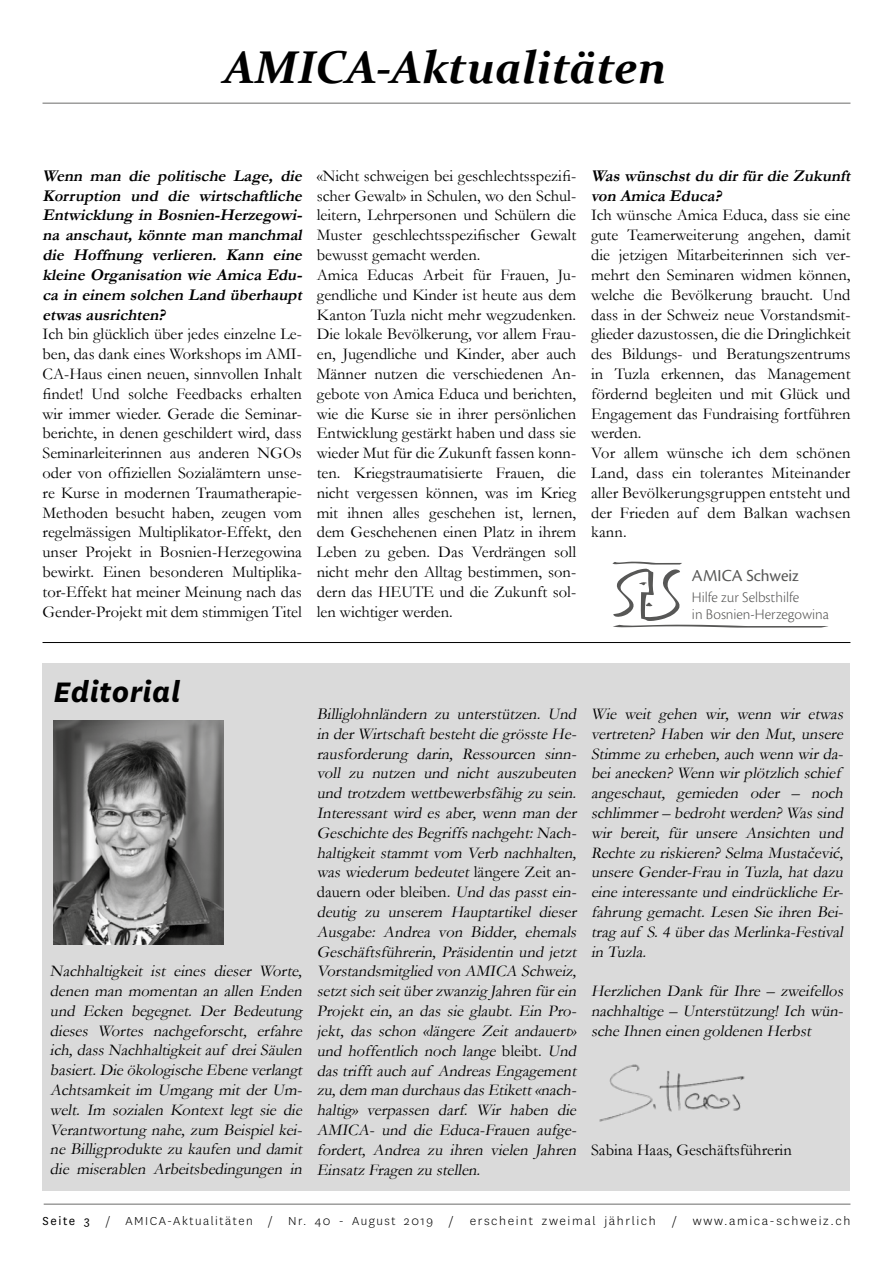
<style>
.page{position:relative;width:893px;height:1263px;background:#fff}
.page>*{position:absolute;margin:0;border:0;box-sizing:border-box;transform-origin:0 0}
.t1{font:italic 700 45.9px "Constantia";color:#000}
.t2{font:italic 700 33px "National";letter-spacing:.01em;color:#000}
.t3{font:17.55px "Cronos Pro Subh";color:#575756}
.t4{font:16.5px/19.8px "Garamond";color:#000}
.t5{font:italic 16.5px/19.8px "Garamond";color:#000}
.t6{font:italic 700 16.5px/19.8px "Garamond";color:#000;text-align:justify}
.t7{font:300 15.3px/17.1px "Cronos Pro";color:#575756}
.t8{font:300 13.5px "National";letter-spacing:.11em;color:#000}
.s1{font-style:normal}
.s2{font-weight:400}
</style>
<div class="page">
<div style="left:43px;top:663px;width:807px;height:528px;background:#dadada"></div>
<hr style="left:43px;top:102px;width:807px;height:2px;background:#9d9d9c">
<hr style="left:44px;top:1203px;width:806px;height:2px;background:#9d9d9c">
<hr style="left:43px;top:642px;width:807px;height:1px;background:#000">
<img style="left:54px;top:720px;width:170px;height:225px">
<img style="left:599px;top:1064px;width:146px;height:58px">
<svg style="left:612px;top:562px;width:216px;height:66px"></svg>
<h1 class="t1" style="left:224px;top:36px;width:444px">AMICA-Aktualitäten</h1>
<p class="t6" style="left:43px;top:166px;width:265px">Wenn man die politische Lage, die Korruption und die wirtschaftliche Entwicklung in Bosnien-Herzegowi&shy;na anschaut, könnte man manchmal die Hoffnung verlieren. Kann eine kleine Organisation wie Amica Edu&shy;ca in einem solchen Land überhaupt etwasausrichten?</p>
<p class="t4" style="left:43px;top:324px;width:261px;text-align:justify">Ich bin glücklich über jedes einzelne Le&shy;ben, das dank eines Workshops im AMI-CA-Haus einen neuen, sinnvollen Inhalt findet! Und solche Feedbacks erhalten wir immer wieder. Gerade die Seminar&shy;berichte, in denen geschildert wird, dass Seminarleiterinnen aus anderen NGOs oder von offiziellen Sozialämtern unse&shy;re Kurse in modernen Traumatherapie-Methoden besucht haben, zeugen vom regelmässigen Multiplikator-Effekt, den unser Projekt in Bosnien-Herzegowina bewirkt. Einen besonderen Multiplika&shy;tor-Effekt hat meiner Meinung nach das Gender-Projekt mit dem stimmigen Titel</p>
<p class="t4" style="left:317px;top:165px;width:261px">«Nicht schweigen bei geschlechtsspezifi&shy;scher Gewalt» in Schulen, wo den Schul&shy;leitern, Lehrpersonen und Schülern die Muster geschlechtsspezifischer Gewalt bewusst gemacht werden.<br>Amica Educas Arbeit für Frauen, Ju&shy;gendliche und Kinder ist heute aus dem Kanton Tuzla nicht mehr wegzudenken.<br>Die lokale Bevölkerung, vor allem Frau&shy;en, Jugendliche und Kinder, aber auch Männer nutzen die verschiedenen An&shy;gebote von Amica Educa und berichten, wie die Kurse sie in ihrer persönlichen Entwicklung gestärkt haben und dass sie wieder Mut für die Zukunft fassen konn&shy;ten. Kriegstraumatisierte Frauen, die nicht vergessen können, was im Krieg mit ihnen alles geschehen ist, lernen, dem Geschehenen einen Platz in ihrem Leben zu geben. Das Verdrängen soll nicht mehr den Alltag bestimmen, son&shy;dern das HEUTE und die Zukunft sol&shy;len wichtiger werden.</p>
<p class="t6" style="left:591px;top:166px;width:265px">Waswünschstdu dirfürdie Zukunft von Amica Educa?</p>
<p class="t4" style="left:591px;top:205px;width:261px">Ich wünsche Amica Educa, dass sie eine gute Teamerweiterung angehen, damit die jetzigen Mitarbeiterinnen sich ver&shy;mehrt den Seminaren widmen können, welche die Bevölkerung braucht. Und dass in der Schweiz neue Vorstandsmit&shy;glieder dazustossen, die die Dringlichkeit des Bildungs- und Beratungszentrums in Tuzla erkennen, das Management fördernd begleiten und mit Glück und Engagement das Fundraising fortführen werden.<br>Vor allem wünsche ich dem schönen Land, dass ein tolerantes Miteinander aller Bevölkerungsgruppen entsteht und der Frieden auf dem Balkan wachsen kann.</p>
<p class="t3" style="left:692px;top:566px;width:108px">AMICA Schweiz</p>
<p class="t7" style="left:692px;top:589px;width:138px">Hilfe zur Selbsthilfe<br>in Bosnien-Herzegowina</p>
<h2 class="t2" style="left:54px;top:669px;width:128px">Editorial</h2>
<p class="t5" style="left:50px;top:960px;width:257px;text-align:justify">Nachhaltigkeit ist eines dieser Worte, denen man momentan an allen Enden und Ecken begegnet. Der Bedeutung dieses Wortes nachgeforscht, erfahre ich,dassNachhaltigkeitauf dreiSäulen basiert.DieökologischeEbeneverlangt Achtsamkeit im Umgang mit der Um&shy;welt. Im sozialen Kontext legt sie die Verantwortung nahe, zum Beispiel kei&shy;ne Billigprodukte zu kaufen und damit die miserablen Arbeitsbedingungen in</p>
<p class="t5" style="left:317px;top:703px;width:265px">Billiglohnländern zu unterstützen. Und in derWirtschaftbestehtdiegrössteHe&shy;rausforderung darin, Ressourcen sinn&shy;voll zu nutzen und nicht auszubeuten und trotzdem wettbewerbsfähig zu sein.<br>Interessant wird es aber, wenn man der GeschichtedesBegriffsnachgeht:Nach&shy;haltigkeit stammt vom Verb nachhalten, was wiederum bedeutet <span class="s1">l ä n g e r e Z e i t a n - dauern oder bleiben</span>. Und das passt ein&shy;deutig zu unserem Hauptartikel dieser Ausgabe: Andrea von Bidder, ehemals Geschäftsführerin, Präsidentin und jetzt Vorstandsmitglied von AMICA Schweiz, setztsich seitüberzwanzig Jahren fürein Projekt ein, an das sie glaubt. Ein Pro&shy;jekt, das schon «längere Zeit andauert» und hoffentlich noch lange <span class="s1">b l e i b t .</span> Und dastrifftauch auf AndreasEngagement zu,dem man durchausdasEtikett«nach&shy;haltig» verpassen darf. Wir haben die AMICA- und die Educa-Frauen aufge&shy;fordert, Andrea zu ihren vielen Jahren Einsatz Fragen zu stellen.</p>
<p class="t5" style="left:591px;top:703px;width:257px">Wie weit gehen wir, wenn wir etwas vertreten? Haben wir den Mut, unsere Stimmezu erheben,auch wenn wirda&shy;bei anecken? Wenn wir plötzlich schief angeschaut, gemieden oder – noch schlimmer– bedrohtwerden?Wassind wir bereit, für unsere Ansichten und Rechte zu riskieren? Selma Mustačević, unsere Gender-Frau in Tuzla, hat dazu eine interessante und eindrückliche Er&shy;fahrung gemacht. Lesen Sie ihren Bei&shy;trag auf S.4 überdasMerlinka-Festival in Tuzla.</p>
<p class="t5" style="left:591px;top:981px;width:257px;text-align:justify">Herzlichen Dank für Ihre – zweifellos nachhaltige – Unterstützung! Ich wün&shy;scheIhnen einen goldenen Herbst</p>
<p class="t4" style="left:591px;top:1139px;width:202px">Sabina Haas, Geschäftsführerin</p>
<p class="t8" style="left:43px;top:1212px;width:809px"><span class="s2">Seite 3</span> / AMICA-Aktualitäten / Nr. 40 - August 2019 / erscheint zweimal jährlich / www.amica-schweiz.ch</p>
</div>
